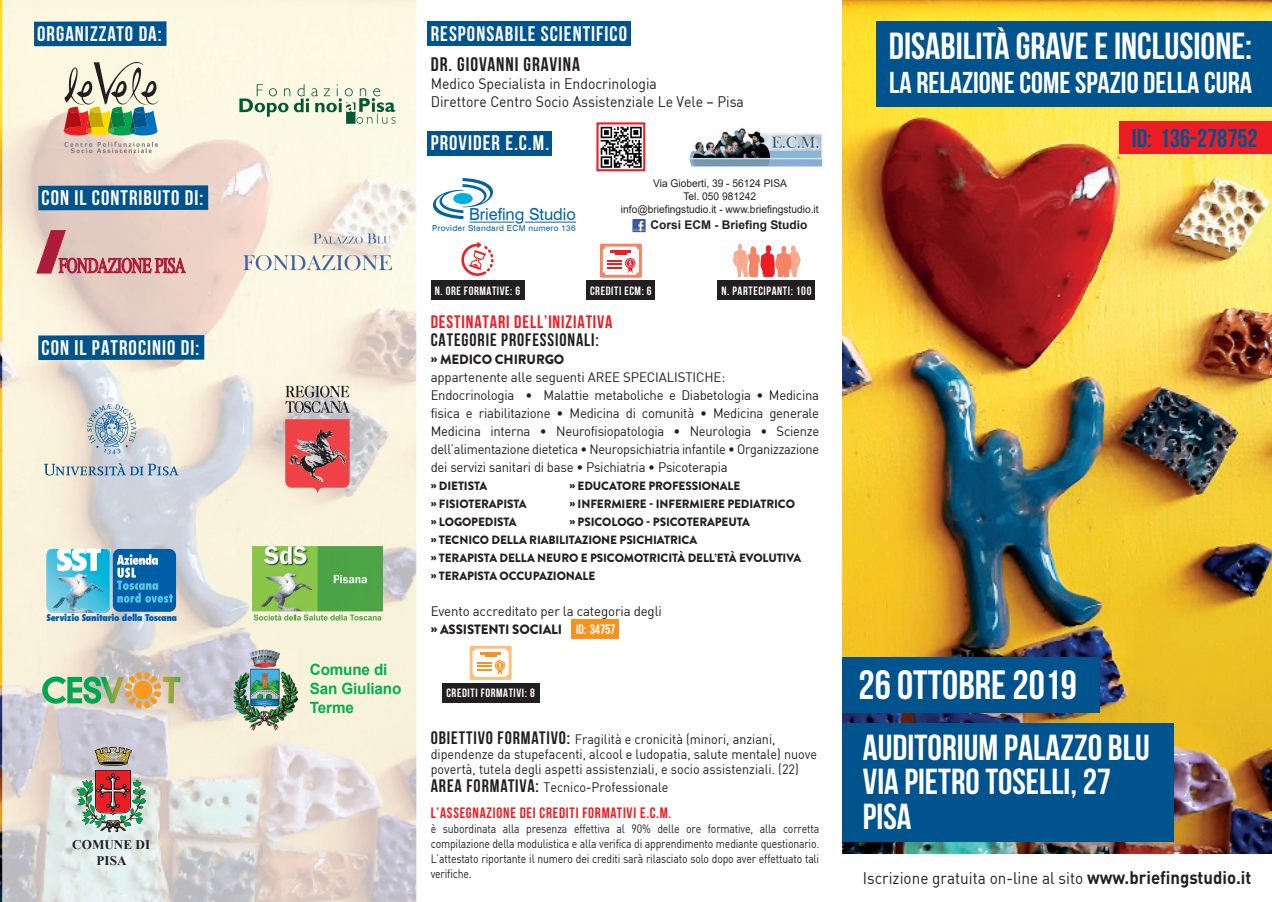
<style>
.page{position:relative;width:1272px;height:902px;background:#fff}
.page>*{position:absolute;margin:0;border:0;box-sizing:border-box;transform-origin:0 0}
.t1{font:700 40.65px "Bebas Neue";color:#fff}
.t2{font:700 37.5px "Bebas Neue";color:#fff}
.t3{font:700 36px/34.5px "Bebas Neue";color:#fff}
.t4{font:700 30px "Bebas Neue";color:#fff}
.t5{font:700 25.5px "Bebas Neue";color:#00538d}
.t6{font:700 21px "Bebas Neue";letter-spacing:.05em;color:#fff}
.t7{font:700 19.5px "Bebas Neue";letter-spacing:.05em;color:#231f20}
.t8{font:700 18px "Bebas Neue";letter-spacing:.05em;color:#ee1d23}
.t9{font:700 18px "Bebas Neue";letter-spacing:.05em;color:#231f20}
.t10{font:16.5px "DIN";color:#231f20;scale:.93 1}
.t11{font:16.5px "Swiss 721 BT";color:#0163a6}
.t12{font:700 15.6px/18.6px "Arial";letter-spacing:-.01em;color:#03ad4c}
.t13{font:15px/18px "DIN";color:#231f20;scale:.93 1}
.t14{font:700 15px "Bebas Neue";letter-spacing:.05em;color:#ee1d23}
.t15{font:13.5px/18px "DIN";letter-spacing:-.02em;color:#231f20}
.t16{font:13.5px/15px "DIN";color:#231f20;scale:.93 1}
.t17{font:900 13.5px "Brandon Grotesque";letter-spacing:-.01em;color:#231f20}
.t18{font:700 13.5px "Bebas Neue";letter-spacing:-.01em;color:#fff}
.t19{font:700 13.2px/15.8px "Times New Roman";color:#231f20;text-align:center}
.t20{font:12px/15px "DIN";letter-spacing:-.015em;color:#231f20;text-align:justify;scale:.87 1}
.t21{font:900 12px/18px "Brandon Grotesque";letter-spacing:-.01em;color:#231f20}
.t22{font:700 12px "Bebas Neue";letter-spacing:.05em;color:#fff}
.t23{font:700 12px "Arial";color:#231f20}
.t24{font:10.65px/12.8px "Arial";color:#231f20;text-align:center;scale:.96 1}
.t25{font:800 condensed 9.15px "Futura LT";letter-spacing:-.035em;color:#0160ac;scale:1.06 1}
.t26{font:8.25px "Swiss 721 BT";letter-spacing:.035em;color:#0163a6}
.s1{font-family:"Bebas Neue";font-weight:700;font-size:18px}
.s2{font-weight:700;font-size:18px}
</style>
<div class="page">
<img style="left:842px;top:0;width:429px;height:854px">
<img style="left:0;top:0;width:2px;height:901px">
<img style="left:2px;top:0;width:308px;height:315px">
<img style="left:310px;top:0;width:106px;height:901px">
<img style="left:2px;top:315px;width:316px;height:324px">
<img style="left:2px;top:635px;width:312px;height:266px">
<div style="left:876px;top:21px;width:395px;height:86px;background:#00538d"></div>
<div style="left:1119px;top:121px;width:152px;height:33px;background:#ee1d23"></div>
<div style="left:842px;top:723px;width:332px;height:119px;background:#00538d"></div>
<div style="left:842px;top:657px;width:257px;height:55px;background:#00538d"></div>
<div style="left:427px;top:21px;width:204px;height:25px;background:#00538d"></div>
<div style="left:427px;top:131px;width:125px;height:24px;background:#00538d"></div>
<img style="left:600px;top:126px;width:42px;height:42px">
<div style="left:596px;top:122px;width:49px;height:49px;border:2px solid #ee1d23"></div>
<div style="left:632px;top:219px;width:13px;height:13px;background:#3c5a9a"></div>
<svg style="left:633px;top:221px;width:11px;height:10px"></svg>
<svg style="left:432px;top:178px;width:61px;height:41px"></svg>
<hr style="left:469px;top:222px;width:45px;height:1px;background:#0163a6">
<hr style="left:525px;top:222px;width:51px;height:1px;background:#0163a6">
<div style="left:431px;top:281px;width:93px;height:19px;background:#231f20"></div>
<svg style="left:461px;top:242px;width:32px;height:34px"></svg>
<div style="left:587px;top:281px;width:68px;height:19px;background:#231f20"></div>
<svg style="left:600px;top:244px;width:42px;height:34px"></svg>
<div style="left:717px;top:281px;width:98px;height:19px;background:#231f20"></div>
<svg style="left:733px;top:244px;width:67px;height:32px"></svg>
<img style="left:689px;top:128px;width:134px;height:39px">
<div style="left:442px;top:682px;width:97px;height:20px;background:#231f20"></div>
<svg style="left:469px;top:645px;width:42px;height:34px"></svg>
<div style="left:571px;top:619px;width:48px;height:20px;background:#f7931d"></div>
<svg style="left:64px;top:62px;width:94px;height:73px;background:#b0b095"></svg>
<svg style="left:64px;top:141px;width:94px;height:12px"></svg>
<svg style="left:44px;top:463px;width:135px;height:12px;background:#a8bbc7"></svg>
<svg style="left:87px;top:404px;width:49px;height:50px;background:#aebfca"></svg>
<div style="left:34px;top:21px;width:132px;height:25px;background:#00538d"></div>
<svg style="left:42px;top:672px;width:138px;height:36px;background:#b0be91"></svg>
<img style="left:46px;top:548px;width:64px;height:65px">
<img style="left:46px;top:549px;width:64px;height:56px">
<img style="left:51px;top:611px;width:54px;height:1px">
<img style="left:52px;top:572px;width:26px;height:35px">
<img style="left:57px;top:549px;width:43px;height:22px">
<div style="left:113px;top:549px;width:63px;height:62px;background:#005ea6"></div>
<img style="left:117px;top:554px;width:41px;height:10px">
<img style="left:117px;top:567px;width:19px;height:10px">
<svg style="left:117px;top:580px;width:5px;height:9px"></svg>
<img style="left:123px;top:583px;width:35px;height:6px">
<img style="left:117px;top:592px;width:24px;height:10px">
<img style="left:145px;top:594px;width:28px;height:8px">
<img style="left:252px;top:546px;width:130px;height:76px">
<img style="left:234px;top:649px;width:63px;height:81px">
<img style="left:76px;top:747px;width:70px;height:85px">
<svg style="left:285px;top:385px;width:64px;height:28px;background:#aea9a4"></svg>
<svg style="left:285px;top:419px;width:64px;height:74px;background:#d0595b"></svg>
<div style="left:38px;top:335px;width:166px;height:25px;background:#00538d"></div>
<svg style="left:239px;top:84px;width:156px;height:40px;background:#ccdac3"></svg>
<div style="left:38px;top:185px;width:170px;height:25px;background:#00538d"></div>
<svg style="left:37px;top:230px;width:149px;height:43px;background:#d59d9e"></svg>
<svg style="left:243px;top:255px;width:149px;height:15px;background:#c9cecf"></svg>
<svg style="left:313px;top:233px;width:78px;height:10px"></svg>
<h3 class="t6" style="left:37px;top:22px;width:126px">ORGANIZZATO DA:</h3>
<h3 class="t6" style="left:42px;top:186px;width:163px">CON IL CONTRIBUTO DI:</h3>
<h3 class="t6" style="left:42px;top:336px;width:159px">CON IL PATROCINIO DI:</h3>
<p class="t25" style="left:46px;top:611px;width:125px">Servizio Sanitario della Toscana</p>
<p class="t19" style="left:72px;top:836px;width:79px">COMUNE DI<br>PISA</p>
<p class="t12" style="left:310px;top:660px;width:93px">Comune di<br>San Giuliano<br>Terme</p>
<h3 class="t6" style="left:431px;top:22px;width:198px">RESPONSABILE SCIENTIFICO</h3>
<h3 class="t7" style="left:431px;top:54px;width:151px">DR. GIOVANNI GRAVINA</h3>
<p class="t13" style="left:431px;top:74px;width:338px">Medico Specialista in Endocrinologia<br>Direttore Centro Socio Assistenziale Le Vele – Pisa</p>
<h3 class="t6" style="left:431px;top:131px;width:120px">PROVIDER E.C.M.</h3>
<p class="t11" style="left:469px;top:204px;width:108px">Briefing Studio</p>
<p class="t26" style="left:432px;top:223px;width:145px">Provider Standard ECM numero 136</p>
<p class="t24" style="left:621px;top:177px;width:207px">Via Gioberti, 39 - 56124 PISA<br>Tel. 050 981242<br>info@briefingstudio.it - www.briefingstudio.it</p>
<p class="t23" style="left:650px;top:217px;width:158px">Corsi ECM - Briefing Studio</p>
<p class="t22" style="left:434px;top:284px;width:87px">N. ORE FORMATIVE: 6</p>
<p class="t22" style="left:590px;top:284px;width:63px">CREDITI ECM: 6</p>
<p class="t22" style="left:721px;top:284px;width:91px">N. PARTECIPANTI: 100</p>
<h3 class="t8" style="left:431px;top:311px;width:183px">DESTINATARI DELL’INIZIATIVA</h3>
<h3 class="t9" style="left:431px;top:329px;width:170px">CATEGORIE PROFESSIONALI:</h3>
<p class="t17" style="left:431px;top:349px;width:135px">» MEDICO CHIRURGO</p>
<p class="t15" style="left:431px;top:367px;width:390px">appartenente alle seguenti AREE SPECIALISTICHE:<br>Endocrinologia • Malattie metaboliche e Diabetologia • Medicina fisica e riabilitazione • Medicina di comunità • Medicina generale Medicina interna • Neurofisiopatologia • Neurologia • Scienze dell’alimentazione dietetica • Neuropsichiatria infantile • Organizzazione dei servizi sanitari di base • Psichiatria • Psicoterapia</p>
<p class="t21" style="left:431px;top:476px;width:58px">» DIETISTA</p>
<p class="t21" style="left:569px;top:476px;width:172px">» EDUCATORE PROFESSIONALE</p>
<p class="t21" style="left:431px;top:494px;width:97px">» FISIOTERAPISTA</p>
<p class="t21" style="left:569px;top:494px;width:227px">» INFERMIERE - INFERMIERE PEDIATRICO</p>
<p class="t21" style="left:431px;top:512px;width:87px">» LOGOPEDISTA</p>
<p class="t21" style="left:431px;top:512px;width:372px;text-indent:139px">» PSICOLOGO - PSICOTERAPEUTA<br>» TECNICO DELLA RIABILITAZIONE PSICHIATRICA<br>» TERAPISTA DELLA NEURO E PSICOMOTRICITÀ DELL’ETÀ EVOLUTIVA » TERAPISTA OCCUPAZIONALE</p>
<p class="t15" style="left:431px;top:601px;width:232px">Evento accreditato per la categoria degli</p>
<p class="t17" style="left:431px;top:619px;width:133px">» ASSISTENTI SOCIALI</p>
<p class="t18" style="left:576px;top:622px;width:41px">ID: 34757</p>
<p class="t22" style="left:446px;top:686px;width:90px">CREDITI FORMATIVI: 8</p>
<p class="t16" style="left:431px;top:731px;width:417px"><span class="s1">OBIETTIVO FORMATIVO:</span> Fragilità e cronicità (minori, anziani, dipendenze da stupefacenti, alcool e ludopatia, salute mentale) nuove povertà, tutela degli aspetti assistenziali, e socio assistenziali. (22)</p>
<p class="t16" style="left:431px;top:779px;width:257px"><span class="s1">AREA FORMATIVA:</span> Tecnico-Professionale</p>
<p class="t14" style="left:431px;top:804px;width:242px">L’ASSEGNAZIONE DEI CREDITI FORMATIVI E.C.M.</p>
<p class="t20" style="left:431px;top:820px;width:448px">è subordinata alla presenza effettiva al 90% delle ore formative, alla corretta compilazione della modulistica e alla verifica di apprendimento mediante questionario.<br>L’attestato riportante il numero dei crediti sarà rilasciato solo dopo aver effettuato tali verifiche.</p>
<h2 class="t2" style="left:888px;top:26px;width:365px">DISABILITÀ GRAVE E INCLUSIONE:</h2>
<h3 class="t4" style="left:889px;top:66px;width:364px">LA RELAZIONE COME SPAZIO DELLA CURA</h3>
<h3 class="t5" style="left:1131px;top:124px;width:127px">ID: 136-278752</h3>
<h1 class="t1" style="left:858px;top:662px;width:220px">26 OTTOBRE 2019</h1>
<h3 class="t3" style="left:863px;top:729px;width:288px">AUDITORIUM PALAZZO BLU<br>VIA PIETRO TOSELLI, 27<br>PISA</h3>
<p class="t10" style="left:862px;top:867px;width:419px">Iscrizione gratuita on-line al sito <span class="s2">www.briefingstudio.it</span></p>
</div>
